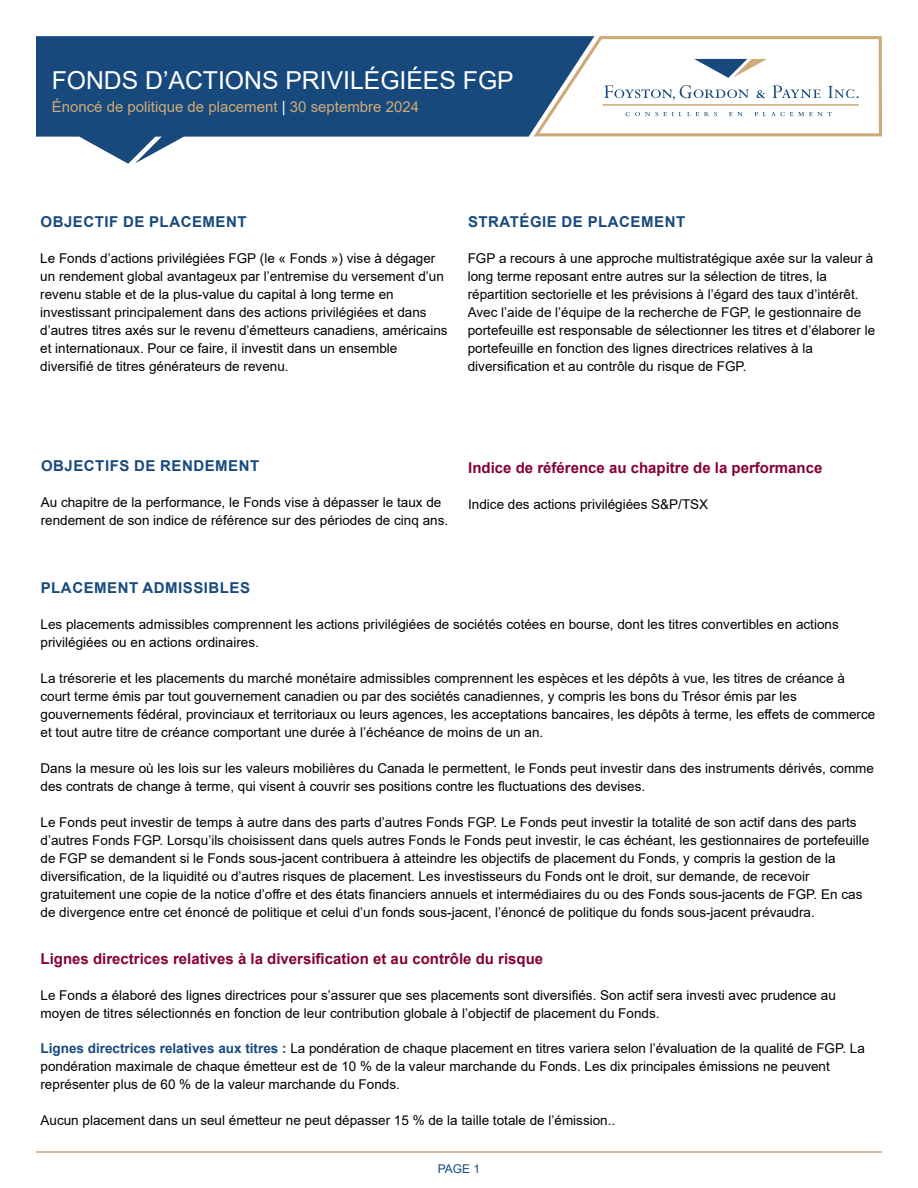
<style>
.page{position:relative;width:918px;height:1188px;background:#fff}
.page>*{position:absolute;margin:0;border:0;box-sizing:border-box;transform-origin:0 0}
.t1{font:24.75px "Arial";color:#fff}
.t2{font:24px "Minion Pro";letter-spacing:.08em;color:#fff}
.t3{font:700 15px "Arial";color:#860037}
.t4{font:700 15px "Arial";letter-spacing:.035em;color:#17497c}
.t5{font:15px "Arial";color:#ceaa79}
.t6{font:13.5px/18px "Arial";color:#000}
.t7{font:12px "Arial";color:#17497c}
.s1{color:#fff}
.s2{font-weight:700;color:#17497c}
</style>
<div class="page">
<svg style="left:36px;top:36px;width:495px;height:128px;fill:#17497c"></svg>
<svg style="left:531px;top:36px;width:351px;height:101px"></svg>
<hr style="left:36px;top:1151px;width:846px;height:2px;background:#ceaa79">
<h2 class="t2" style="left:83px;top:59px;width:268px">TABLE OF CONTENTS</h2>
<h1 class="t1" style="left:52px;top:71px;width:464px">FONDS D’ACTIONS PRIVILÉGIÉES FGP</h1>
<p class="t5" style="left:52px;top:101px;width:369px">Énoncé de politique de placement <span class="s1">|</span> 30 septembre 2024</p>
<p class="t4" style="left:41px;top:216px;width:208px">OBJECTIF DE PLACEMENT</p>
<p class="t6" style="left:40px;top:250px;width:409px">Le Fonds d’actions privilégiées FGP (le « Fonds ») vise à dégager un rendement global avantageux par l’entremise du versement d’un revenu stable et de la plus-value du capital à long terme en investissant principalement dans des actions privilégiées et dans d’autres titres axés sur le revenu d’émetteurs canadiens, américains et internationaux. Pour ce faire, il investit dans un ensemble diversifié de titres générateurs de revenu.</p>
<p class="t4" style="left:468px;top:216px;width:219px">STRATÉGIE DE PLACEMENT</p>
<p class="t6" style="left:468px;top:250px;width:409px">FGP a recours à une approche multistratégique axée sur la valeur à long terme reposant entre autres sur la sélection de titres, la répartition sectorielle et les prévisions à l’égard des taux d’intérêt.<br>Avec l’aide de l’équipe de la recherche de FGP, le gestionnaire de portefeuille est responsable de sélectionner les titres et d’élaborer le portefeuille en fonction des lignes directrices relatives à la diversification et au contrôle du risque de FGP.</p>
<p class="t4" style="left:41px;top:460px;width:220px">OBJECTIFS DE RENDEMENT</p>
<p class="t6" style="left:41px;top:495px;width:409px">Au chapitre de la performance, le Fonds vise à dépasser le taux de rendement de son indice de référence sur des périodes de cinq ans.</p>
<p class="t3" style="left:468px;top:462px;width:356px">Indice de référence au chapitre de la performance</p>
<p class="t6" style="left:468px;top:496px;width:242px">Indice des actions privilégiées S&amp;P/TSX</p>
<p class="t4" style="left:41px;top:582px;width:211px">PLACEMENT ADMISSIBLES</p>
<p class="t6" style="left:41px;top:617px;width:800px">Les placements admissibles comprennent les actions privilégiées de sociétés cotées en bourse, dont les titres convertibles en actions privilégiées ou en actions ordinaires.</p>
<p class="t6" style="left:41px;top:669px;width:836px">La trésorerie et les placements du marché monétaire admissibles comprennent les espèces et les dépôts à vue, les titres de créance à court terme émis par tout gouvernement canadien ou par des sociétés canadiennes, y compris les bons du Trésor émis par les gouvernements fédéral, provinciaux et territoriaux ou leurs agences, les acceptations bancaires, les dépôts à terme, les effets de commerce et tout autre titre de créance comportant une durée à l’échéance de moins de un an.</p>
<p class="t6" style="left:41px;top:760px;width:835px">Dans la mesure où les lois sur les valeurs mobilières du Canada le permettent, le Fonds peut investir dans des instruments dérivés, comme des contrats de change à terme, qui visent à couvrir ses positions contre les fluctuations des devises.</p>
<p class="t6" style="left:41px;top:814px;width:830px">Le Fonds peut investir de temps à autre dans des parts d’autres Fonds FGP. Le Fonds peut investir la totalité de son actif dans des parts d’autres Fonds FGP. Lorsqu’ils choisissent dans quels autres Fonds le Fonds peut investir, le cas échéant, les gestionnaires de portefeuille de FGP se demandent si le Fonds sous-jacent contribuera à atteindre les objectifs de placement du Fonds, y compris la gestion de la diversification, de la liquidité ou d’autres risques de placement. Les investisseurs du Fonds ont le droit, sur demande, de recevoir gratuitement une copie de la notice d’offre et des états financiers annuels et intermédiaires du ou des Fonds sous-jacents de FGP. En cas de divergence entre cet énoncé de politique et celui d’un fonds sous-jacent, l’énoncé de politique du fonds sous-jacent prévaudra.</p>
<p class="t3" style="left:41px;top:948px;width:504px">Lignes directrices relatives à la diversification et au contrôle du risque</p>
<p class="t6" style="left:41px;top:986px;width:797px">Le Fonds a élaboré des lignes directrices pour s’assurer que ses placements sont diversifiés. Son actif sera investi avec prudence au moyen de titres sélectionnés en fonction de leur contribution globale à l’objectif de placement du Fonds.</p>
<p class="t6" style="left:41px;top:1041px;width:826px"><span class="s2">Lignes directrices relatives aux titres :</span> La pondération de chaque placement en titres variera selon l’évaluation de la qualité de FGP. La pondération maximale de chaque émetteur est de 10 % de la valeur marchande du Fonds. Les dix principales émissions ne peuvent représenter plus de 60 % de la valeur marchande du Fonds.</p>
<p class="t6" style="left:40px;top:1113px;width:576px">Aucun placement dans un seul émetteur ne peut dépasser 15 % de la taille totale de l’émission..</p>
<p class="t7" style="left:438px;top:1164px;width:44px">PAGE 1</p>
</div>
